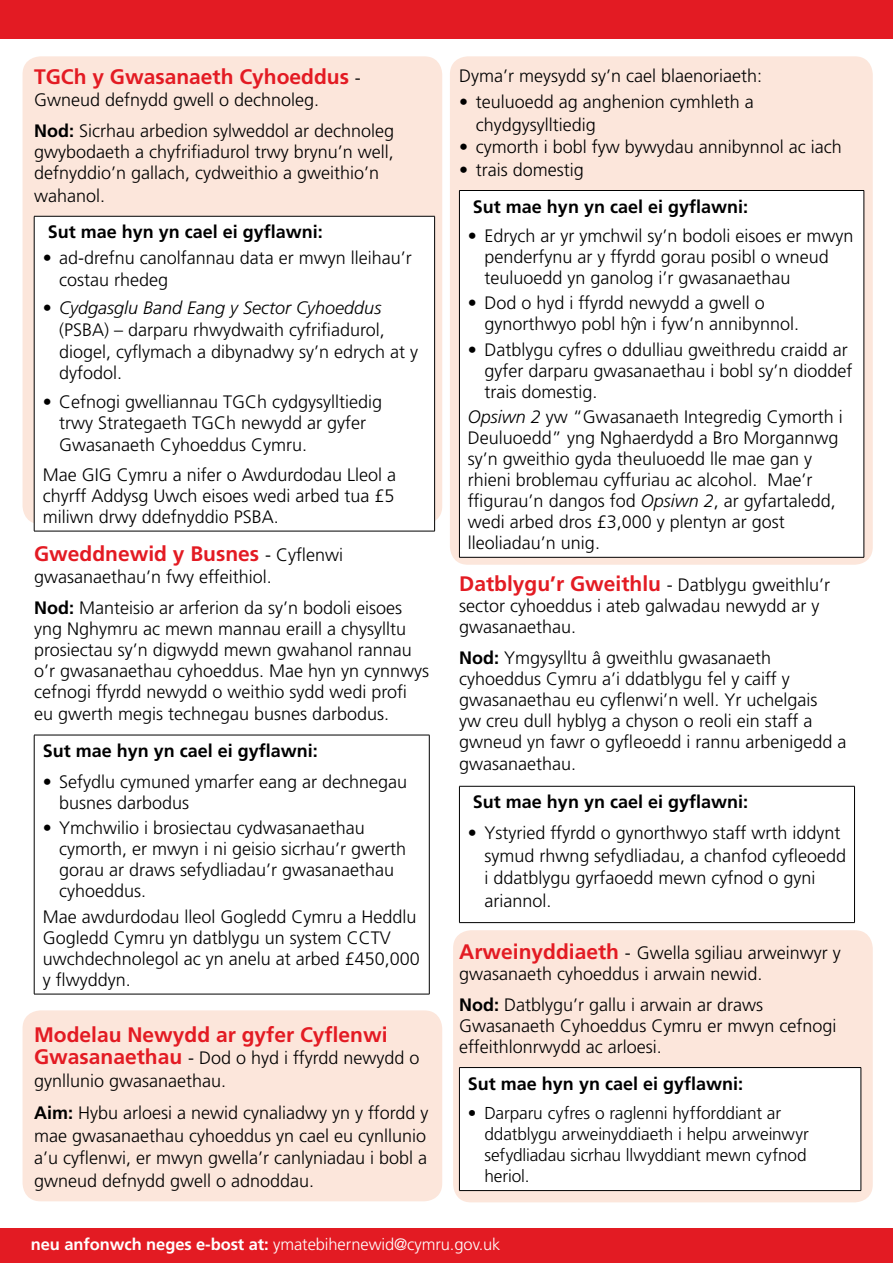
<style>
.page{position:relative;width:893px;height:1263px;background:#fff}
.page>*{position:absolute;margin:0;border:0;box-sizing:border-box;transform-origin:0 0}
.t1{font:700 21px "Frutiger LT Std";color:#e31b23}
.t2{font:300 18px/21px "Frutiger LT Std";color:#000}
.t3{font:700 18px "Frutiger LT Std";color:#000}
.t4{font:300 17.25px/21px "Frutiger LT Std";letter-spacing:-.01em;color:#000}
.t5{font:300 16.5px "Frutiger LT Std";letter-spacing:-.005em;color:#fff}
.s1{font-weight:300;font-size:18px;color:#000}
.s2{font-weight:700}
.s3{font-style:italic}
.s4{font-weight:700;font-size:21px;color:#e31b23}
</style>
<div class="page">
<div style="left:0;top:1229px;width:893px;height:34px;background:#e31b23"></div>
<div style="left:0;top:0;width:893px;height:38px;background:#e31b23"></div>
<div style="left:23px;top:56px;width:419px;height:468px;background:#fce6db;border-radius:18px"></div>
<div style="left:450px;top:56px;width:423px;height:509px;background:#fce6db;border-radius:18px"></div>
<div style="left:23px;top:1010px;width:419px;height:191px;background:#fce6db;border-radius:18px"></div>
<div style="left:453px;top:930px;width:420px;height:272px;background:#fce6db;border-radius:18px"></div>
<div style="left:34px;top:216px;width:401px;height:315px;background:#fff"></div>
<hr style="left:34px;top:216px;width:401px;height:1px;background:#000">
<hr style="left:34px;top:216px;width:1px;height:315px;background:#000">
<hr style="left:434px;top:216px;width:1px;height:315px;background:#000">
<hr style="left:34px;top:531px;width:401px;height:1px;background:#000">
<hr style="left:34px;top:735px;width:395px;height:1px;background:#000">
<hr style="left:34px;top:735px;width:1px;height:259px;background:#000">
<hr style="left:429px;top:735px;width:1px;height:259px;background:#000">
<hr style="left:34px;top:994px;width:395px;height:1px;background:#000">
<div style="left:459px;top:190px;width:405px;height:367px;background:#fff"></div>
<hr style="left:459px;top:190px;width:405px;height:1px;background:#000">
<hr style="left:459px;top:191px;width:1px;height:366px;background:#000">
<hr style="left:864px;top:191px;width:1px;height:366px;background:#000">
<hr style="left:459px;top:557px;width:405px;height:1px;background:#000">
<hr style="left:459px;top:786px;width:396px;height:1px;background:#000">
<hr style="left:459px;top:786px;width:1px;height:136px;background:#000">
<hr style="left:854px;top:786px;width:1px;height:136px;background:#000">
<hr style="left:459px;top:922px;width:396px;height:1px;background:#000">
<div style="left:459px;top:1067px;width:402px;height:123px;background:#fff"></div>
<hr style="left:459px;top:1067px;width:402px;height:1px;background:#000">
<hr style="left:459px;top:1068px;width:1px;height:122px;background:#000">
<hr style="left:861px;top:1068px;width:1px;height:122px;background:#000">
<hr style="left:459px;top:1190px;width:402px;height:1px;background:#000">
<p class="t1" style="left:34px;top:64px;width:328px">TGCh y Gwasanaeth Cyhoeddus <span class="s1">-</span></p>
<p class="t2" style="left:34px;top:85px;width:362px;line-height:30.8px">Gwneud defnydd gwell o dechnoleg.<br><span class="s2">Nod:</span> Sicrhau arbedion sylweddol ar dechnoleg</p>
<p class="t2" style="left:34px;top:141px;width:361px;line-height:21.8px">gwybodaeth a chyfrifiadurol trwy brynu’n well, defnyddio’n gallach, cydweithio a gweithio’n wahanol.</p>
<p class="t3" style="left:48px;top:221px;width:277px">Sut mae hyn yn cael ei gyflawni:</p>
<p class="t2" style="left:59px;top:247px;width:354px;line-height:21.8px;text-indent:-17px">• ad-drefnu canolfannau data er mwyn lleihau’r costau rhedeg</p>
<p class="t2" style="left:59px;top:297px;width:361px;line-height:21.8px;text-indent:-17px">• <span class="s3">Cydgasglu Band Eang y Sector Cyhoeddus </span>(PSBA) – darparu rhwydwaith cyfrifiadurol, diogel, cyflymach a dibynadwy sy’n edrych at y dyfodol.</p>
<p class="t2" style="left:59px;top:391px;width:325px;line-height:21.8px;text-indent:-17px">• Cefnogi gwelliannau TGCh cydgysylltiedig trwy Strategaeth TGCh newydd ar gyfer<br>Gwasanaeth Cyhoeddus Cymru.</p>
<p class="t2" style="left:43px;top:464px;width:355px;text-align:justify">Mae GIG Cymru a nifer o Awdurdodau Lleol a chyrff Addysg Uwch eisoes wedi arbed tua £5 miliwn drwy ddefnyddio PSBA.</p>
<p class="t1" style="left:34px;top:541px;width:311px">Gweddnewid y Busnes <span class="s1">- Cyflenwi</span></p>
<p class="t2" style="left:34px;top:562px;width:370px;line-height:30.8px">gwasanaethau’n fwy effeithiol.<br><span class="s2">Nod:</span> Manteisio ar arferion da sy’n bodoli eisoes</p>
<p class="t2" style="left:34px;top:618px;width:397px;line-height:21.5px">yng Nghymru ac mewn mannau eraill a chysylltu prosiectau sy’n digwydd mewn gwahanol rannau o’r gwasanaethau cyhoeddus. Mae hyn yn cynnwys cefnogi ffyrdd newydd o weithio sydd wedi profi eu gwerth megis technegau busnes darbodus.</p>
<p class="t3" style="left:43px;top:740px;width:277px">Sut mae hyn yn cael ei gyflawni:</p>
<p class="t2" style="left:59px;top:771px;width:350px;text-indent:-17px">• Sefydlu cymuned ymarfer eang ar dechnegau busnes darbodus</p>
<p class="t2" style="left:59px;top:818px;width:349px;text-indent:-17px">• Ymchwilio i brosiectau cydwasanaethau cymorth, er mwyn i ni geisio sicrhau’r gwerth gorau ar draws sefydliadau’r gwasanaethau cyhoeddus.</p>
<p class="t2" style="left:43px;top:906px;width:379px">Mae awdurdodau lleol Gogledd Cymru a Heddlu Gogledd Cymru yn datblygu un system CCTV uwchdechnolegol ac yn anelu at arbed £450,000 y flwyddyn.</p>
<p class="t1" style="left:34px;top:1022px;width:355px">Modelau Newydd ar gyfer Cyflenwi</p>
<p class="t2" style="left:34px;top:1047px;width:387px;line-height:22.5px"><span class="s4">Gwasanaethau</span> - Dod o hyd i ffyrdd newydd o gynllunio gwasanaethau.</p>
<p class="t2" style="left:34px;top:1102px;width:396px;line-height:22.5px"><span class="s2">Aim:</span> Hybu arloesi a newid cynaliadwy yn y ffordd y mae gwasanaethau cyhoeddus yn cael eu cynllunio a’u cyflenwi, er mwyn gwella’r canlyniadau i bobl a gwneud defnydd gwell o adnoddau.</p>
<p class="t2" style="left:459px;top:65px;width:305px">Dyma’r meysydd sy’n cael blaenoriaeth:</p>
<p class="t2" style="left:476px;top:91px;width:280px;line-height:22.5px;text-indent:-17px">• teuluoedd ag anghenion cymhleth a chydgysylltiedig</p>
<p class="t2" style="left:459px;top:137px;width:384px">• cymorth i bobl fyw bywydau annibynnol ac iach</p>
<p class="t2" style="left:459px;top:159px;width:126px">• trais domestig</p>
<p class="t3" style="left:473px;top:196px;width:277px">Sut mae hyn yn cael ei gyflawni:</p>
<p class="t2" style="left:484px;top:226px;width:371px;text-indent:-17px">• Edrych ar yr ymchwil sy’n bodoli eisoes er mwyn penderfynu ar y ffyrdd gorau posibl o wneud teuluoedd yn ganolog i’r gwasanaethau</p>
<p class="t2" style="left:484px;top:293px;width:316px;text-indent:-17px">• Dod o hyd i ffyrdd newydd a gwell o gynorthwyo pobl hyˆn i fyw’n annibynnol.</p>
<p class="t2" style="left:484px;top:339px;width:370px;text-indent:-17px">• Datblygu cyfres o ddulliau gweithredu craidd ar gyfer darparu gwasanaethau i bobl sy’n dioddef trais domestig.</p>
<p class="t2" style="left:468px;top:406px;width:376px"><span class="s3">Opsiwn 2</span> yw “Gwasanaeth Integredig Cymorth i Deuluoedd” yng Nghaerdydd a Bro Morgannwg sy’n gweithio gyda theuluoedd lle mae gan y rhieni broblemau cyffuriau ac alcohol. Mae’r ffigurau’n dangos fod <span class="s3">Opsiwn 2</span>, ar gyfartaledd, wedi arbed dros £3,000 y plentyn ar gost lleoliadau’n unig.</p>
<p class="t2" style="left:459px;top:574px;width:372px"><span class="s4">Datblygu’r Gweithlu</span> - Datblygu gweithlu’r sector cyhoeddus i ateb galwadau newydd ar y gwasanaethau.</p>
<p class="t2" style="left:459px;top:647px;width:389px"><span class="s2">Nod:</span> Ymgysylltu â gweithlu gwasanaeth cyhoeddus Cymru a’i ddatblygu fel y caiff y gwasanaethau eu cyflenwi’n well. Yr uchelgais<br>yw creu dull hyblyg a chyson o reoli ein staff a gwneud yn fawr o gyfleoedd i rannu arbenigedd a gwasanaethau.</p>
<p class="t3" style="left:473px;top:791px;width:277px">Sut mae hyn yn cael ei gyflawni:</p>
<p class="t2" style="left:484px;top:822px;width:363px;line-height:22.5px;text-indent:-17px">• Ystyried ffyrdd o gynorthwyo staff wrth iddynt symud rhwng sefydliadau, a chanfod cyfleoedd i ddatblygu gyrfaoedd mewn cyfnod o gyni ariannol.</p>
<p class="t2" style="left:459px;top:942px;width:383px"><span class="s4">Arweinyddiaeth</span> - Gwella sgiliau arweinwyr y gwasanaeth cyhoeddus i arwain newid.</p>
<p class="t2" style="left:459px;top:994px;width:379px"><span class="s2">Nod:</span> Datblygu’r gallu i arwain ar draws<br>Gwasanaeth Cyhoeddus Cymru er mwyn cefnogi effeithlonrwydd ac arloesi.</p>
<p class="t3" style="left:468px;top:1073px;width:277px">Sut mae hyn yn cael ei gyflawni:</p>
<p class="t4" style="left:484px;top:1103px;width:326px;text-indent:-17px">• Darparu cyfres o raglenni hyfforddiant ar ddatblygu arweinyddiaeth i helpu arweinwyr sefydliadau sicrhau llwyddiant mewn cyfnod heriol.</p>
<p class="t5" style="left:31px;top:1235px;width:471px"><span class="s2">neu anfonwch neges e-bost at:</span> ymatebihernewid@cymru.gov.uk</p>
</div>
